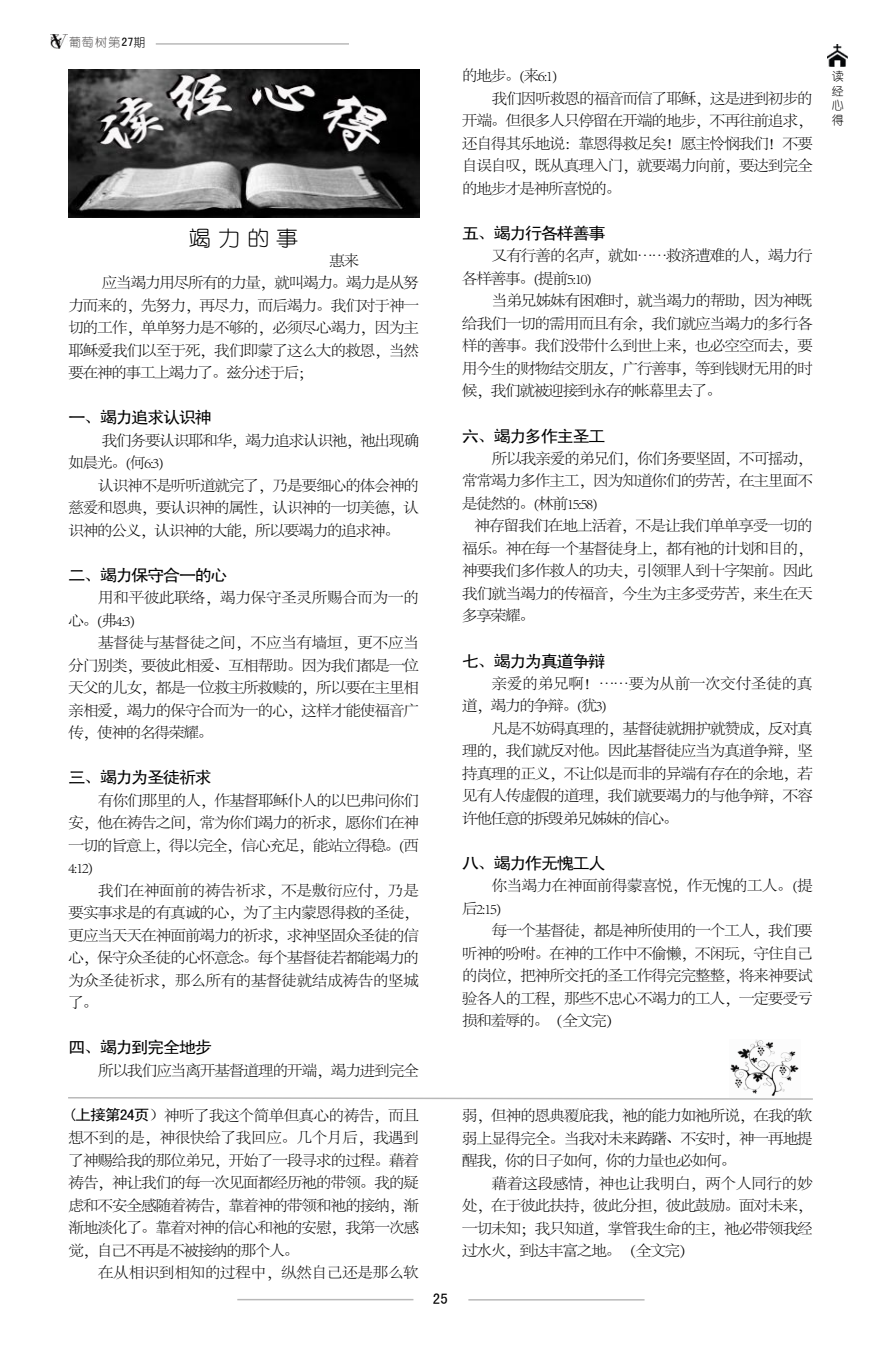
<style>
.page{position:relative;width:881px;height:1348px;background:#fff}
.page>*{position:absolute;margin:0;border:0;box-sizing:border-box;transform-origin:0 0}
.t1{font:21px "You Yuan";color:#000;scale:1.06 1}
.t2{font:16.5px "Sim Hei";letter-spacing:-.1em;color:#000;scale:1.06 1}
.t3{font:300 15px/22.5px "Adobe Song Std";letter-spacing:-.085em;color:#000;text-align:justify;scale:1.06 1}
.t4{font:300 15px/22.5px "Adobe Song Std";letter-spacing:-.045em;color:#000;scale:1.06 1}
.t5{font:300 15px/22.5px "Adobe Song Std";letter-spacing:-.04em;color:#000;scale:1.06 1}
.t6{font:300 15px/22.5px "Adobe Song Std";letter-spacing:-.06em;color:#000;scale:1.06 1}
.t7{font:15px "Sim Hei";color:#000}
.t8{font:12px "You Yuan";color:#595757}
.t9{font:12px/14.4px "You Yuan";color:#000;text-align:justify}
.s1{font-family:"Sim Hei";color:#000}
.s2{color:#000}
.s3{font-family:"Sim Hei";font-weight:400}
</style>
<div class="page">
<img style="left:827px;top:44px;width:19px;height:22px">
<img style="left:51px;top:35px;width:15px;height:14px">
<hr style="left:156px;top:43px;width:193px;height:2px;background:#000">
<hr style="left:468px;top:1299px;width:176px;height:1px;background:#000">
<hr style="left:237px;top:1299px;width:176px;height:1px;background:#000">
<img style="left:68px;top:69px;width:351px;height:149px">
<svg style="left:68px;top:1097px;width:745px;height:3px"></svg>
<img style="left:730px;top:1040px;width:69px;height:56px">
<p class="t8" style="left:69px;top:36px;width:78px">葡萄树第<span class="s1">27</span><span class="s2">期</span></p>
<h1 class="t1" style="left:189px;top:227px;width:105px">竭 力 的 事</h1>
<p class="t3" style="left:329px;top:249px;width:30px">惠来</p>
<p class="t3" style="left:102px;top:272px;width:301px">应当竭力用尽所有的力量，就叫竭力。竭力是从努</p>
<p class="t3" style="left:68px;top:294px;width:332px">力而来的，先努力，再尽力，而后竭力。我们对于神一</p>
<p class="t3" style="left:68px;top:317px;width:332px">切的工作，单单努力是不够的，必须尽心竭力，因为主</p>
<p class="t3" style="left:68px;top:339px;width:332px">耶稣爱我们以至于死，我们即蒙了这么大的救恩，当然</p>
<p class="t3" style="left:68px;top:362px;width:233px">要在神的事工上竭力了。兹分述于后；</p>
<p class="t2" style="left:68px;top:409px;width:137px">一、竭力追求认识神</p>
<p class="t3" style="left:68px;top:429px;width:333px;text-indent:33px">我们务要认识耶和华，竭力追求认识祂，祂出现确如晨光。(何6:3)</p>
<p class="t3" style="left:68px;top:474px;width:332px;text-indent:30px">认识神不是听听道就完了，乃是要细心的体会神的慈爱和恩典，要认识神的属性，认识神的一切美德，认识神的公义，认识神的大能，所以要竭力的追求神。</p>
<p class="t2" style="left:68px;top:567px;width:152px">二、竭力保守合一的心</p>
<p class="t4" style="left:68px;top:587px;width:332px;text-indent:30px">用和平彼此联络，竭力保守圣灵所赐合而为一的心。(弗4:3)</p>
<p class="t3" style="left:68px;top:632px;width:332px;text-indent:30px">基督徒与基督徒之间，不应当有墙垣，更不应当分门别类，要彼此相爱、互相帮助。因为我们都是一位天父的儿女，都是一位救主所救赎的，所以要在主里相亲相爱，竭力的保守合而为一的心，这样才能使福音广传，使神的名得荣耀。</p>
<p class="t2" style="left:68px;top:769px;width:137px">三、竭力为圣徒祈求</p>
<p class="t3" style="left:68px;top:789px;width:332px;text-indent:30px">有你们那里的人，作基督耶稣仆人的以巴弗问你们安，他在祷告之间，常为你们竭力的祈求，愿你们在神一切的旨意上，得以完全，信心充足，能站立得稳。(西4:12)</p>
<p class="t3" style="left:68px;top:879px;width:332px;text-indent:30px">我们在神面前的祷告祈求，不是敷衍应付，乃是要实事求是的有真诚的心，为了主内蒙恩得救的圣徒，更应当天天在神面前竭力的祈求，求神坚固众圣徒的信心，保守众圣徒的心怀意念。每个基督徒若都能竭力的为众圣徒祈求，那么所有的基督徒就结成祷告的坚城了。</p>
<p class="t2" style="left:68px;top:1039px;width:137px">四、竭力到完全地步</p>
<p class="t3" style="left:98px;top:1059px;width:304px">所以我们应当离开基督道理的开端，竭力进到完全</p>
<p class="t3" style="left:68px;top:1104px;width:332px"><span class="s3">(上接第24页）</span>神听了我这个简单但真心的祷告，而且想不到的是，神很快给了我回应。几个月后，我遇到了神赐给我的那位弟兄，开始了一段寻求的过程。藉着祷告，神让我们的每一次见面都经历祂的带领。我的疑虑和不安全感随着祷告，靠着神的带领和祂的接纳，渐渐地淡化了。靠着对神的信心和祂的安慰，我第一次感觉，自己不再是不被接纳的那个人。</p>
<p class="t4" style="left:98px;top:1262px;width:304px">在从相识到相知的过程中，纵然自己还是那么软</p>
<p class="t7" style="left:433px;top:1291px;width:16px">25</p>
<p class="t3" style="left:461px;top:65px;width:92px">的地步。(来6:1)</p>
<p class="t3" style="left:491px;top:88px;width:304px">我们因听救恩的福音而信了耶稣，这是进到初步的</p>
<p class="t3" style="left:461px;top:110px;width:332px">开端。但很多人只停留在开端的地步，不再往前追求，</p>
<p class="t3" style="left:461px;top:133px;width:332px">还自得其乐地说：靠恩得救足矣！愿主怜悯我们！不要</p>
<p class="t3" style="left:461px;top:155px;width:332px">自误自叹，既从真理入门，就要竭力向前，要达到完全</p>
<p class="t3" style="left:461px;top:178px;width:152px">的地步才是神所喜悦的。</p>
<p class="t2" style="left:461px;top:225px;width:137px">五、竭力行各样善事</p>
<p class="t3" style="left:461px;top:245px;width:332px;text-indent:30px">又有行善的名声，就如……救济遭难的人，竭力行各样善事。(提前5:10)</p>
<p class="t3" style="left:461px;top:290px;width:332px;text-indent:30px">当弟兄姊妹有困难时，就当竭力的帮助，因为神既给我们一切的需用而且有余，我们就应当竭力的多行各样的善事。我们没带什么到世上来，也必空空而去，要用今生的财物结交朋友，广行善事，等到钱财无用的时候，我们就被迎接到永存的帐幕里去了。</p>
<p class="t2" style="left:461px;top:427px;width:137px">六、竭力多作主圣工</p>
<p class="t3" style="left:461px;top:448px;width:332px;text-indent:30px">所以我亲爱的弟兄们，你们务要坚固，不可摇动，常常竭力多作主工，因为知道你们的劳苦，在主里面不是徒然的。(林前15:58)</p>
<p class="t3" style="left:461px;top:515px;width:332px;text-indent:12px">神存留我们在地上活着，不是让我们单单享受一切的福乐。神在每一个基督徒身上，都有祂的计划和目的，神要我们多作救人的功夫，引领罪人到十字架前。因此我们就当竭力的传福音，今生为主多受劳苦，来生在天多享荣耀。</p>
<p class="t2" style="left:461px;top:652px;width:137px">七、竭力为真道争辩</p>
<p class="t5" style="left:461px;top:673px;width:332px;text-indent:30px">亲爱的弟兄啊！……要为从前一次交付圣徒的真道，竭力的争辩。(犹3)</p>
<p class="t3" style="left:461px;top:718px;width:332px;text-indent:30px">凡是不妨碍真理的，基督徒就拥护就赞成，反对真理的，我们就反对他。因此基督徒应当为真道争辩，坚持真理的正义，不让似是而非的异端有存在的余地，若见有人传虚假的道理，我们就要竭力的与他争辩，不容许他任意的拆毁弟兄姊妹的信心。</p>
<p class="t2" style="left:461px;top:855px;width:137px">八、竭力作无愧工人</p>
<p class="t6" style="left:461px;top:875px;width:333px;text-indent:30px">你当竭力在神面前得蒙喜悦，作无愧的工人。(提后2:15)</p>
<p class="t3" style="left:461px;top:920px;width:332px;text-indent:30px">每一个基督徒，都是神所使用的一个工人，我们要听神的吩咐。在神的工作中不偷懒，不闲玩，守住自己的岗位，把神所交托的圣工作得完完整整，将来神要试验各人的工程，那些不忠心不竭力的工人，一定要受亏损和羞辱的。（全文完）</p>
<p class="t3" style="left:461px;top:1105px;width:332px">弱，但神的恩典覆庇我，祂的能力如祂所说，在我的软弱上显得完全。当我对未来踌躇、不安时，神一再地提醒我，你的日子如何，你的力量也必如何。</p>
<p class="t3" style="left:461px;top:1173px;width:332px;text-indent:30px">藉着这段感情，神也让我明白，两个人同行的妙处，在于彼此扶持，彼此分担，彼此鼓励。面对未来，一切未知；我只知道，掌管我生命的主，祂必带领我经过水火，到达丰富之地。 （全文完）</p>
<p class="t9" style="left:831px;top:69px;width:13px">读经心得</p>
</div>
